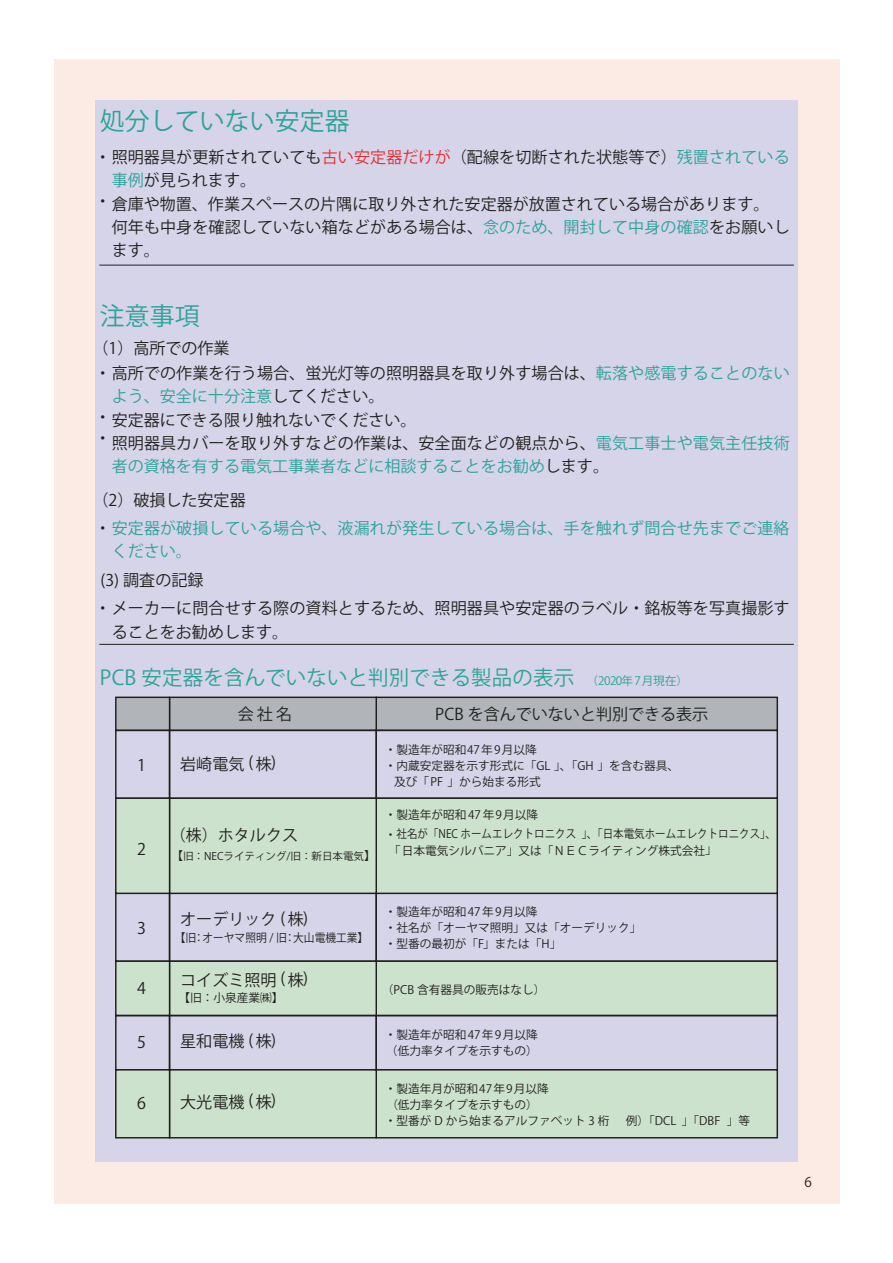
<style>
.page{position:relative;width:893px;height:1263px;background:#fff}
.page>*{position:absolute;margin:0;border:0;box-sizing:border-box;transform-origin:0 0}
.t1{font:24.75px "TBUDR Go Std Heavy 90 msp 90 ms RKSJ H";letter-spacing:.01em;color:#2da299}
.t2{font:20.4px "TBUDR Go Std Bold 90 msp 90 ms RKSJ H";letter-spacing:.01em;color:#2da299}
.t3{font:16.05px/23.4px "TBUDR Go Std Regular 90 msp 90 ms RKSJ H";letter-spacing:.005em;color:#211f1e}
.t4{font:16.05px "TBUDR Go Std Bold 90 msp 90 ms RKSJ H";color:#211f1e}
.t5{font:16.05px/23.4px "TBUDR Go Std Bold 90 msp 90 ms RKSJ H";letter-spacing:.005em;color:#2da299}
.t6{font:16.05px "Hiragino UD Sans Std W6 90 msp 90 ms RKSJ H";color:#211f1e}
.t7{font:13.5px "Koz Go Pr 6 N";color:#231f20}
.t8{font:11.7px/16px "TBUDR Go Std Bold 90 msp 90 ms RKSJ H";color:#211f1e}
.t9{font:11.7px/16px "TBUDR Go Std Super Light 90 msp 90 ms RKSJ H";color:#211f1e}
.t10{font:11.7px "TBUDR Go Std Bold 90 msp 90 ms RKSJ H";color:#211f1e;scale:.92 1}
.t11{font:11.7px "TBUDR Go Std Bold 90 msp 90 ms RKSJ H";letter-spacing:.025em;color:#211f1e}
.t12{font:10.5px "TBUDR Go Std Bold 90 msp 90 ms RKSJ H";color:#211f1e}
.s1{font-family:"TBUDR Go Std Bold 90 msp 90 ms RKSJ H";color:#e22c32}
.s2{font-family:"TBUDR Go Std Bold 90 msp 90 ms RKSJ H";color:#2da299}
.s3{font-family:"TBUDR Go Std Regular 90 msp 90 ms RKSJ H";color:#211f1e}
.s4{font-size:11.7px}
.s5{font-family:"TBUDR Go Std Super Light 90 msp 90 ms RKSJ H"}
.s6{font-family:"TBUDR Go Std Bold 90 msp 90 ms RKSJ H"}
</style>
<div class="page">
<div style="left:54px;top:59px;width:785px;height:1145px;background:#fceae4"></div>
<div style="left:95px;top:100px;width:703px;height:1062px;background:#d5d4e8"></div>
<div style="left:375px;top:697px;width:403px;height:34px;background:#b1b5b9;border:1px solid #211f1e"></div>
<div style="left:169px;top:697px;width:208px;height:34px;background:#b1b5b9;border:1px solid #211f1e"></div>
<div style="left:115px;top:697px;width:55px;height:34px;background:#b1b5b9;border:1px solid #211f1e"></div>
<div style="left:375px;top:730px;width:403px;height:69px;border:1px solid #211f1e"></div>
<div style="left:169px;top:730px;width:208px;height:69px;border:1px solid #211f1e"></div>
<div style="left:115px;top:730px;width:55px;height:69px;border:1px solid #211f1e"></div>
<div style="left:375px;top:893px;width:403px;height:69px;border:1px solid #211f1e"></div>
<div style="left:169px;top:893px;width:208px;height:69px;border:1px solid #211f1e"></div>
<div style="left:115px;top:893px;width:55px;height:69px;border:1px solid #211f1e"></div>
<div style="left:376px;top:798px;width:401px;height:95px;background:#cce2cc"></div>
<div style="left:375px;top:798px;width:403px;height:96px;border:1px solid #211f1e"></div>
<div style="left:169px;top:798px;width:207px;height:95px;background:#cce2cc"></div>
<div style="left:169px;top:798px;width:208px;height:96px;border:1px solid #211f1e"></div>
<div style="left:116px;top:798px;width:53px;height:95px;background:#cce2cc"></div>
<div style="left:115px;top:798px;width:55px;height:96px;border:1px solid #211f1e"></div>
<div style="left:376px;top:961px;width:401px;height:55px;background:#cce2cc"></div>
<div style="left:375px;top:961px;width:403px;height:55px;border:1px solid #211f1e"></div>
<div style="left:169px;top:961px;width:207px;height:55px;background:#cce2cc"></div>
<div style="left:169px;top:961px;width:208px;height:55px;border:1px solid #211f1e"></div>
<div style="left:116px;top:961px;width:53px;height:55px;background:#cce2cc"></div>
<div style="left:115px;top:961px;width:55px;height:55px;border:1px solid #211f1e"></div>
<div style="left:375px;top:1015px;width:403px;height:56px;border:1px solid #211f1e"></div>
<div style="left:169px;top:1015px;width:208px;height:56px;border:1px solid #211f1e"></div>
<div style="left:115px;top:1015px;width:55px;height:56px;border:1px solid #211f1e"></div>
<div style="left:375px;top:1069px;width:403px;height:69px;background:#cce2cc;border:1px solid #211f1e"></div>
<div style="left:169px;top:1069px;width:208px;height:69px;background:#cce2cc;border:1px solid #211f1e"></div>
<div style="left:115px;top:1069px;width:55px;height:69px;background:#cce2cc;border:1px solid #211f1e"></div>
<hr style="left:99px;top:265px;width:694px;height:1px;background:#211f1e">
<hr style="left:99px;top:644px;width:694px;height:1px;background:#211f1e">
<p class="t1" style="left:100px;top:107px;width:251px">処分していない安定器</p>
<p class="t3" style="left:112px;top:146px;width:679px;text-indent:-17px">・照明器具が更新されていても<span class="s1">古い安定器だけが</span>（配線を切断された状態等で）<span class="s2">残置されている事例</span>が見られます。<br>倉庫や物置、作業スペースの片隅に取り外された安定器が放置されている場合があります。<br>何年も中身を確認していない箱などがある場合は、<span class="s2">念のため、開封して中身の確認</span>をお願いします。</p>
<p class="t3" style="left:95px;top:190px;width:18px">・</p>
<p class="t1" style="left:100px;top:302px;width:101px">注意事項</p>
<p class="t4" style="left:92px;top:340px;width:139px">（1）高所での作業</p>
<p class="t3" style="left:112px;top:362px;width:679px;text-indent:-17px">・高所での作業を行う場合、蛍光灯等の照明器具を取り外す場合は、<span class="s2">転落や感電することのないよう、安全に十分注意</span>してください。<br>安定器にできる限り触れないでください。<br>照明器具カバーを取り外すなどの作業は、安全面などの観点から、<span class="s2">電気工事士や電気主任技術者の資格を有する電気工事業者などに相談することをお勧め</span>します。</p>
<p class="t3" style="left:95px;top:406px;width:18px;line-height:21.9px">・・</p>
<p class="t4" style="left:92px;top:491px;width:155px">（2）破損した安定器</p>
<p class="t5" style="left:112px;top:517px;width:679px;text-indent:-17px"><span class="s3">・</span>安定器が破損している場合や、液漏れが発生している場合は、手を触れず問合せ先までご連絡ください。</p>
<p class="t4" style="left:100px;top:571px;width:104px">(3) 調査の記録</p>
<p class="t3" style="left:112px;top:597px;width:679px;text-indent:-17px">・メーカーに問合せする際の資料とするため、照明器具や安定器のラベル・銘板等を写真撮影することをお勧めします。</p>
<p class="t2" style="left:100px;top:666px;width:590px">PCB 安定器を含んでいないと判別できる製品の表示 <span class="s4">（2020年7月現在）</span></p>
<p class="t6" style="left:137px;top:756px;width:10px">1</p>
<p class="t6" style="left:137px;top:840px;width:10px">2</p>
<p class="t6" style="left:137px;top:919px;width:10px">3</p>
<p class="t6" style="left:137px;top:979px;width:10px">4</p>
<p class="t6" style="left:137px;top:1033px;width:10px">5</p>
<p class="t6" style="left:137px;top:1094px;width:10px">6</p>
<p class="t4" style="left:238px;top:705px;width:56px">会社名</p>
<p class="t4" style="left:435px;top:705px;width:274px">PCB を含んでいないと判別できる表示</p>
<p class="t4" style="left:180px;top:755px;width:97px">岩崎電気 (株)</p>
<p class="t4" style="left:170px;top:826px;width:130px">（株）ホタルクス</p>
<p class="t12" style="left:171px;top:850px;width:206px"><span class="s4">【</span>旧：NECライティング/旧：新日本電気<span class="s4">】</span></p>
<p class="t4" style="left:180px;top:910px;width:129px">オーデリック (株)</p>
<p class="t10" style="left:175px;top:931px;width:212px">【旧：オーヤマ照明 / 旧：大山電機工業】</p>
<p class="t4" style="left:180px;top:971px;width:129px">コイズミ照明 (株)</p>
<p class="t8" style="left:179px;top:990px;width:106px">【旧：小泉産業㈱】</p>
<p class="t4" style="left:180px;top:1033px;width:97px">星和電機 (株)</p>
<p class="t4" style="left:180px;top:1093px;width:97px">大光電機 (株)</p>
<p class="t11" style="left:385px;top:743px;width:153px"><span class="s5">・製造年が</span>昭和47年9月以降</p>
<p class="t9" style="left:385px;top:758px;width:295px">・内蔵安定器を示す形式に「<span class="s6">GL</span> 」、「<span class="s6">GH</span> 」を含む器具、</p>
<p class="t9" style="left:394px;top:774px;width:148px">及び「<span class="s6">PF</span> 」から始まる形式</p>
<p class="t8" style="left:385px;top:805px;width:392px;line-height:19px"><span class="s5">・製造年が</span>昭和47年9月以降<br><span class="s5">・社名が「</span>NEC ホームエレクトロニクス<span class="s5">」、「</span>日本電気ホームエレクトロニクス<span class="s5">」、</span></p>
<p class="t8" style="left:388px;top:843px;width:329px"><span class="s5">「</span>日本電気シルバニア<span class="s5">」又は「</span>ＮＥＣライティング株式会社<span class="s5">」</span></p>
<p class="t9" style="left:385px;top:904px;width:258px">・製造年が<span class="s6">昭和47年9月以降<br></span>・社名が「<span class="s6">オーヤマ照明</span>」又は「<span class="s6">オーデリック</span>」・型番の最初が「<span class="s6">F</span>」または「H」</p>
<p class="t9" style="left:382px;top:981px;width:165px">（PCB 含有器具の販売はなし）</p>
<p class="t9" style="left:385px;top:1027px;width:154px">・製造年が<span class="s6">昭和47年9月以降</span>（<span class="s6">低力率</span>タイプを示すもの）</p>
<p class="t8" style="left:385px;top:1081px;width:366px"><span class="s5">・製造年月が</span>昭和47年9月以降<br><span class="s5">（</span>低力率<span class="s5">タイプを示すもの）<br>・型番が</span> D から始まるアルファベット 3 桁<span class="s5">　例）「</span>DCL <span class="s5">」「</span>DBF <span class="s5">」等</span></p>
<p class="t7" style="left:804px;top:1174px;width:9px">6</p>
</div>
